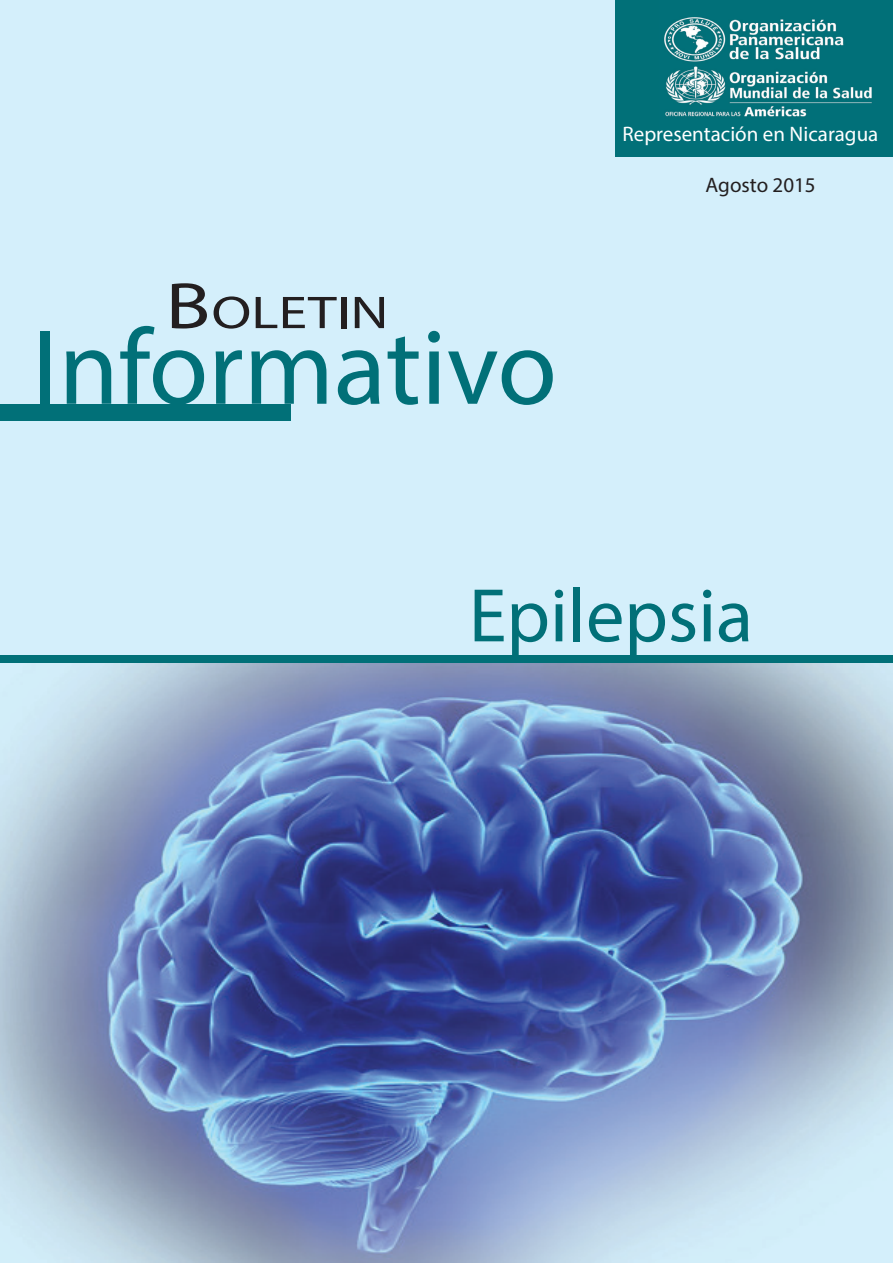
<style>
.page{position:relative;width:893px;height:1263px;background:#d4effb}
.page>*{position:absolute;margin:0;border:0;box-sizing:border-box;transform-origin:0 0}
.t1{font:108px "Myriad Pro";color:#017078}
.t2{font:76.5px "Myriad Pro";color:#017078}
.t3{font:46.2px "Myriad Pro";color:#231f20;scale:1.25 1}
.t4{font:21px "Myriad Pro";color:#fff}
.t5{font:21px "Myriad Pro";color:#231f20}
.s1{font-size:66px}
</style>
<div class="page">
<div style="left:1px;top:404px;width:290px;height:17px;background:#017078"></div>
<div style="left:616px;top:0;width:277px;height:156px;background:#017078"></div>
<img style="left:664px;top:17px;width:208px;height:100px">
<div style="left:1px;top:655px;width:892px;height:17px;background:#017078"></div>
<img style="left:1px;top:664px;width:892px;height:599px">
<p class="t4" style="left:622px;top:121px;width:257px">Representación en Nicaragua</p>
<h3 class="t3" style="left:166px;top:284px;width:180px"><span class="s1">B</span>OLETIN</h3>
<h1 class="t1" style="left:32px;top:301px;width:526px">Informativo</h1>
<p class="t5" style="left:706px;top:172px;width:112px">Agosto 2015</p>
<h2 class="t2" style="left:469px;top:568px;width:286px">Epilepsia</h2>
</div>
